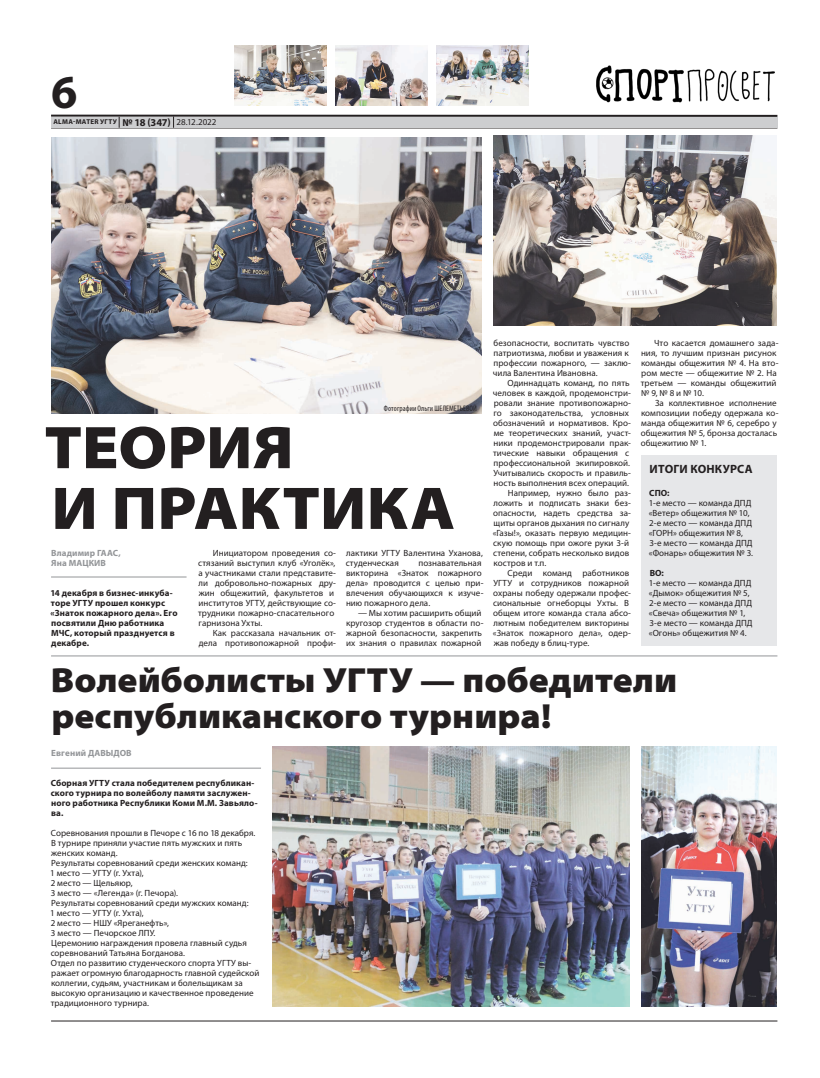
<style>
.page{position:relative;width:820px;height:1078px;background:#fff}
.page>*{position:absolute;margin:0;border:0;box-sizing:border-box;transform-origin:0 0}
.t1{font:900 semi-expanded 60.7px/60.7px "Myriad Pro";color:#231f20}
.t2{font:700 47.4px "Myriad Pro";color:#231f20}
.t3{font:900 semi-expanded 35px/36px "Myriad Pro";color:#231f20}
.t4{font:700 12px "Myriad Pro";letter-spacing:.015em;color:#231f20}
.t5{font:9px/10px "Myriad Pro";letter-spacing:.005em;color:#231f20}
.t6{font:700 9px/10px "Myriad Pro";letter-spacing:.01em;color:#231f20}
.t7{font:700 9px/10px "Myriad Pro";letter-spacing:.01em;color:#939598}
.t8{font:condensed 8px "Myriad Pro";letter-spacing:.01em;color:#231f20}
.t9{font:700 7px "Myriad Pro";letter-spacing:.04em;color:#231f20}
.s1{font-size:10.5px}
.s2{font-weight:400;font-size:9px}
</style>
<div class="page">
<hr style="left:51px;top:128px;width:726px;height:1px;background:#231f20">
<hr style="left:51px;top:115px;width:726px;height:2px;background:#231f20">
<div style="left:51px;top:117px;width:726px;height:11px;background:#cdced0"></div>
<svg style="left:173px;top:116px;width:1px;height:12px"></svg>
<hr style="left:51px;top:1020px;width:726px;height:1px;background:#231f20">
<img style="left:596px;top:65px;width:179px;height:37px">
<img style="left:234px;top:45px;width:92px;height:60px">
<img style="left:335px;top:45px;width:92px;height:60px">
<img style="left:436px;top:45px;width:92px;height:60px">
<img style="left:272px;top:746px;width:357px;height:259px">
<img style="left:641px;top:746px;width:135px;height:259px">
<hr style="left:51px;top:655px;width:726px;height:1px;background:#939598">
<img style="left:51px;top:138px;width:430px;height:275px">
<img style="left:493px;top:135px;width:283px;height:190px">
<div style="left:640px;top:455px;width:136px;height:190px;background:#e6e7e9"></div>
<hr style="left:51px;top:576px;width:135px;height:1px;background:#939598">
<hr style="left:51px;top:767px;width:210px;height:1px;background:#939598">
<h2 class="t2" style="left:51px;top:61px;width:28px">6</h2>
<p class="t9" style="left:53px;top:117px;width:164px">ALMA-MATER УГТУ <span class="s1">№ 18 (347)</span> <span class="s2">28.12.2022</span></p>
<p class="t8" style="left:384px;top:403px;width:94px">Фотографии Ольги ШЕЛЕМЕТЬЕВОЙ</p>
<h1 class="t1" style="left:44px;top:418px;width:412px">ТЕОРИЯ<br>И ПРАКТИКА</h1>
<p class="t7" style="left:51px;top:547px;width:71px">Владимир ГААС,<br>Яна МАЦКИВ</p>
<p class="t6" style="left:50px;top:587px;width:129px">14 декабря в бизнес-инкуба&shy;торе УГТУ прошел конкурс «Знаток пожарного дела». Его посвятили Дню работника<br>МЧС, который празднуется в декабре.</p>
<p class="t5" style="left:198px;top:547px;width:139px;text-indent:15px">Инициатором проведения со&shy;стязаний выступил клуб «Уголёк», а участниками стали представите&shy;ли добровольно-пожарных дру&shy;жин общежитий, факультетов и институтов УГТУ, действующие со&shy;трудники пожарно-спасательного гарнизона Ухты.</p>
<p class="t5" style="left:198px;top:627px;width:139px;text-align:right">Как рассказала начальник от&shy;дела противопожарной профи-</p>
<p class="t5" style="left:345px;top:547px;width:139px">лактики УГТУ Валентина Уханова, студенческая</p>
<p class="t5" style="left:346px;top:557px;width:139px;text-indent:72px">познавательная викторина «Знаток пожарного дела» проводится с целью при&shy;влечения обучающихся к изуче&shy;нию пожарного дела.</p>
<p class="t5" style="left:346px;top:607px;width:139px;text-indent:12px">— Мы хотим расширить общий кругозор студентов в области по&shy;жарной безопасности, закрепить их знания о правилах пожарной</p>
<p class="t5" style="left:492px;top:337px;width:139px">безопасности, воспитать чувство патриотизма, любви и уважения к профессии пожарного, — заклю&shy;чила Валентина Ивановна.</p>
<p class="t5" style="left:507px;top:377px;width:123px">Одиннадцать команд, по пять</p>
<p class="t5" style="left:492px;top:387px;width:139px">человек в каждой, продемонстри-</p>
<p class="t5" style="left:493px;top:397px;width:139px">ровали знание противопожарно-</p>
<p class="t5" style="left:493px;top:407px;width:137px">го законодательства, условных</p>
<p class="t5" style="left:493px;top:417px;width:139px">обозначений и нормативов. Кро-</p>
<p class="t5" style="left:493px;top:427px;width:139px">ме теоретических знаний, участ-</p>
<p class="t5" style="left:493px;top:437px;width:139px">ники продемонстрировали прак-</p>
<p class="t5" style="left:493px;top:447px;width:138px">тические навыки обращения с</p>
<p class="t5" style="left:493px;top:457px;width:138px">профессиональной экипировкой.</p>
<p class="t5" style="left:493px;top:467px;width:139px">Учитывались скорость и правиль-</p>
<p class="t5" style="left:493px;top:477px;width:137px">ность выполнения всех операций.</p>
<p class="t5" style="left:507px;top:487px;width:125px">Например, нужно было раз-</p>
<p class="t5" style="left:493px;top:497px;width:139px">ложить и подписать знаки без-</p>
<p class="t5" style="left:493px;top:507px;width:139px">опасности, надеть средства за-</p>
<p class="t5" style="left:493px;top:517px;width:137px">щиты органов дыхания по сигналу</p>
<p class="t5" style="left:492px;top:527px;width:140px">«Газы!», оказать первую медицин-</p>
<p class="t5" style="left:493px;top:537px;width:137px">скую помощь при ожоге руки 3-й</p>
<p class="t5" style="left:493px;top:547px;width:137px">степени, собрать несколько видов</p>
<p class="t5" style="left:493px;top:557px;width:54px">костров и т.п.</p>
<p class="t5" style="left:507px;top:567px;width:123px">Среди команд работников</p>
<p class="t5" style="left:493px;top:577px;width:137px">УГТУ и сотрудников пожарной</p>
<p class="t5" style="left:493px;top:587px;width:139px">охраны победу одержали профес-</p>
<p class="t5" style="left:493px;top:597px;width:137px">сиональные огнеборцы Ухты. В</p>
<p class="t5" style="left:493px;top:607px;width:139px">общем итоге команда стала абсо-</p>
<p class="t5" style="left:493px;top:617px;width:137px">лютным победителем викторины</p>
<p class="t5" style="left:492px;top:627px;width:140px">«Знаток пожарного дела», одер-</p>
<p class="t5" style="left:493px;top:637px;width:97px">жав победу в блиц-туре.</p>
<p class="t5" style="left:640px;top:337px;width:139px;text-indent:14px">Что касается домашнего зада&shy;ния, то лучшим признан рисунок команды общежития № 4. На вто&shy;ром месте — общежитие № 2. На третьем — команды общежитий № 9, № 8 и № 10.</p>
<p class="t5" style="left:640px;top:397px;width:139px;text-indent:14px">За коллективное исполнение композиции победу одержала ко&shy;манда общежития № 6, серебро у общежития № 5, бронза досталась общежитию № 1.</p>
<h3 class="t4" style="left:649px;top:461px;width:104px">ИТОГИ КОНКУРСА</h3>
<p class="t6" style="left:649px;top:487px;width:22px">СПО:</p>
<p class="t5" style="left:648px;top:497px;width:106px">1-е место — команда ДПД «Ветер» общежития № 10,<br>2-е место — команда ДПД «ГОРН» общежития № 8,<br>3-е место — команда ДПД «Фонарь» общежития № 3.</p>
<p class="t6" style="left:649px;top:567px;width:16px">ВО:</p>
<p class="t5" style="left:648px;top:577px;width:105px">1-е место — команда ДПД «Дымок» общежития № 5,<br>2-е место — команда ДПД «Свеча» общежития № 1,<br>3-е место — команда ДПД «Огонь» общежития № 4.</p>
<h3 class="t3" style="left:51px;top:662px;width:627px">Волейболисты УГТУ — победители республиканского турнира!</h3>
<p class="t7" style="left:51px;top:747px;width:82px">Евгений ДАВЫДОВ</p>
<p class="t6" style="left:51px;top:777px;width:208px">Сборная УГТУ стала победителем республикан&shy;ского турнира по волейболу памяти заслужен&shy;ного работника Республики Коми М.М. Завьяло&shy;ва.</p>
<p class="t5" style="left:50px;top:827px;width:211px">Соревнования прошли в Печоре с 16 по 18 декабря.<br>В турнире приняли участие пять мужских и пять женских команд.<br>Результаты соревнований среди женских команд:<br>1 место — УГТУ (г. Ухта),<br>2 место — Щельяюр,<br>3 место — «Легенда» (г. Печора).<br>Результаты соревнований среди мужских команд:<br>1 место — УГТУ (г. Ухта),<br>2 место — НШУ «Яреганефть»,<br>3 место — Печорское ЛПУ.<br>Церемонию награждения провела главный судья соревнований Татьяна Богданова.<br>Отдел по развитию студенческого спорта УГТУ вы&shy;ражает огромную благодарность главной судейской коллегии, судьям, участникам и болельщикам за высокую организацию и качественное проведение традиционного турнира.</p>
</div>
